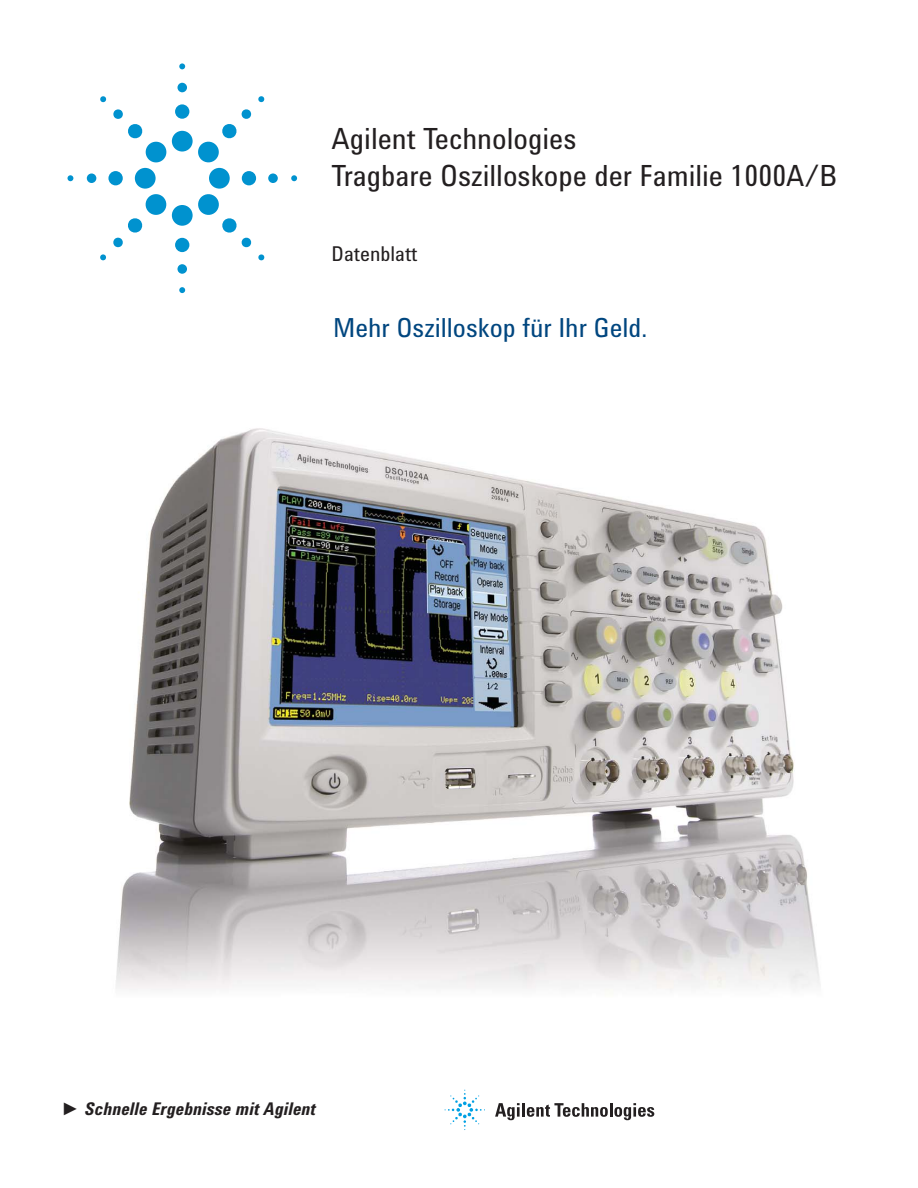
<style>
.page{position:relative;width:918px;height:1188px;background:#fff}
.page>*{position:absolute;margin:0;border:0;box-sizing:border-box;transform-origin:0 0}
.t1{font:30px/37.5px "Agilent Condensed CFF";color:#231f20}
.t2{font:27px "Agilent Condensed CFF";color:#00467f}
.t3{font:21px "Agilent Condensed CFF";color:#231f20}
.t4{font:italic 700 18px "Agilent Condensed CFF";color:#231f20}
.s1{font-weight:300;font-style:normal}
</style>
<div class="page">
<svg style="left:495px;top:1103px;width:25px;height:17px"></svg>
<hr style="left:522px;top:1103px;width:3px;height:14px;background:#231f20">
<svg style="left:527px;top:1103px;width:127px;height:17px"></svg>
<svg style="left:445px;top:1090px;width:40px;height:40px"></svg>
<div style="left:172px;top:131px;width:21px;height:21px;background:#0092cf;border-radius:50%"></div>
<div style="left:175px;top:104px;width:14px;height:15px;background:#0092cf;border-radius:50%"></div>
<div style="left:177px;top:83px;width:10px;height:9px;background:#0092cf;border-radius:50%"></div>
<svg style="left:179px;top:63px;width:6px;height:6px"></svg>
<div style="left:209px;top:168px;width:21px;height:21px;background:#0092cf;border-radius:50%"></div>
<div style="left:242px;top:171px;width:14px;height:14px;background:#0092cf;border-radius:50%"></div>
<div style="left:268px;top:173px;width:10px;height:10px;background:#0092cf;border-radius:50%"></div>
<svg style="left:291px;top:175px;width:6px;height:6px"></svg>
<div style="left:172px;top:205px;width:21px;height:21px;background:#0092cf;border-radius:50%"></div>
<div style="left:175px;top:238px;width:14px;height:14px;background:#0092cf;border-radius:50%"></div>
<div style="left:177px;top:264px;width:10px;height:10px;background:#0092cf;border-radius:50%"></div>
<svg style="left:179px;top:287px;width:6px;height:6px"></svg>
<div style="left:135px;top:168px;width:21px;height:21px;background:#0092cf;border-radius:50%"></div>
<div style="left:108px;top:171px;width:15px;height:14px;background:#0092cf;border-radius:50%"></div>
<div style="left:87px;top:173px;width:9px;height:10px;background:#0092cf;border-radius:50%"></div>
<svg style="left:68px;top:175px;width:5px;height:6px"></svg>
<svg style="left:198px;top:109px;width:54px;height:54px"></svg>
<svg style="left:258px;top:96px;width:7px;height:6px"></svg>
<svg style="left:198px;top:194px;width:54px;height:54px"></svg>
<svg style="left:258px;top:254px;width:7px;height:7px"></svg>
<svg style="left:113px;top:194px;width:54px;height:54px"></svg>
<svg style="left:100px;top:254px;width:6px;height:7px"></svg>
<svg style="left:113px;top:109px;width:54px;height:54px"></svg>
<svg style="left:100px;top:96px;width:6px;height:6px"></svg>
<img style="left:116px;top:428px;width:704px;height:562px">
<p class="t1" style="left:332px;top:123px;width:508px">Agilent Technologies<br>Trag bare Oszillo skope der Familie 1000A/B</p>
<p class="t3" style="left:332px;top:246px;width:87px">Datenblatt</p>
<p class="t2" style="left:333px;top:317px;width:316px">Mehr Oszillo skop für Ihr Geld.</p>
<p class="t4" style="left:62px;top:1102px;width:255px"><span class="s1">►</span> Schnelle Ergebnisse mit Agilent</p>
</div>
